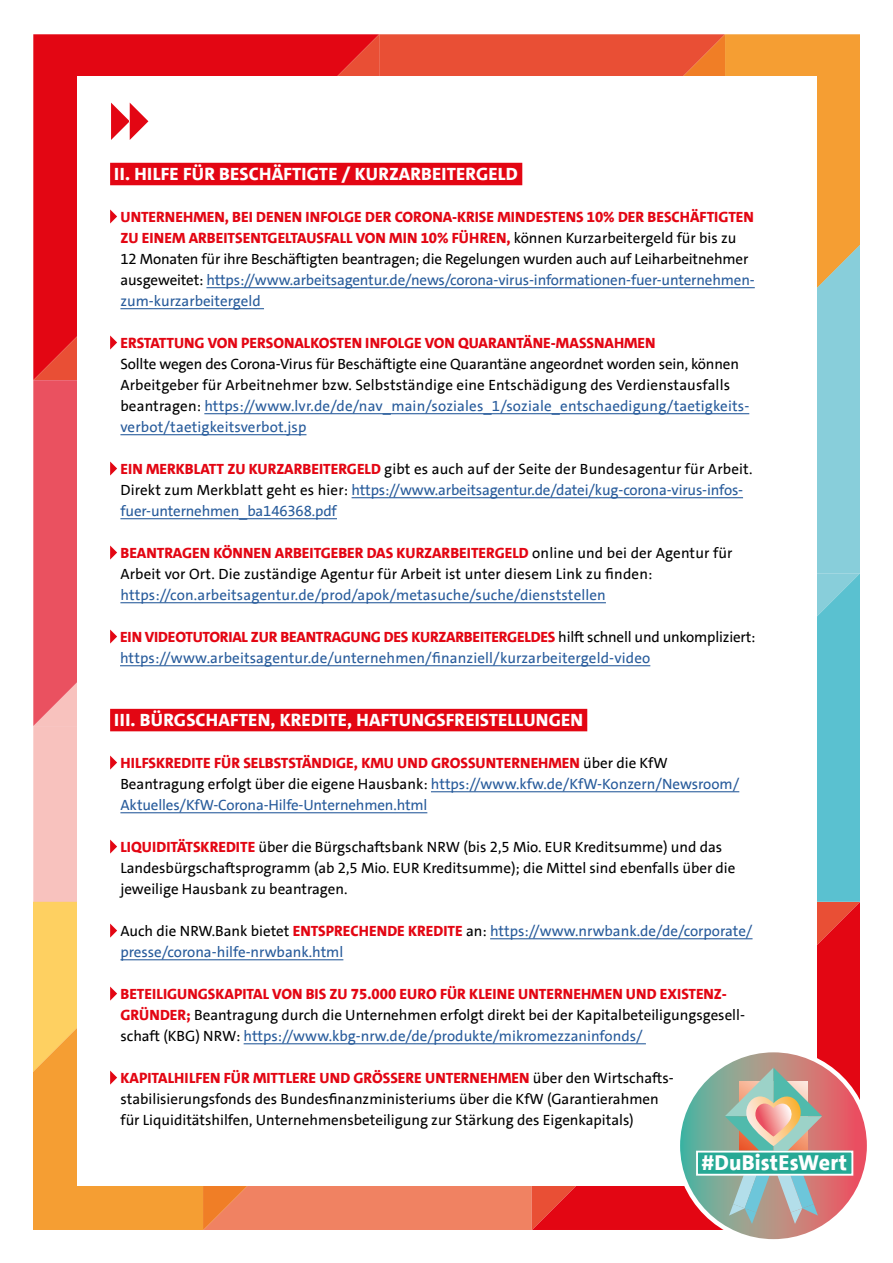
<style>
.page{position:relative;width:893px;height:1263px;background:#fff}
.page>*{position:absolute;margin:0;border:0;box-sizing:border-box;transform-origin:0 0}
.t1{font:800 21.9px "SPD The Sans";letter-spacing:.01em;color:#fff}
.t2{font:800 18px "SPD The Sans";letter-spacing:.01em;color:#fff}
.t3{font:15px/21px "SPD The Sans";color:#000}
.t4{font:15px/21px "SPD The Sans";color:#275b9b}
.t5{font:800 15px "SPD The Sans";color:#e30613}
.s1{font-weight:800;color:#e30613}
.s2{color:#275b9b}
.s3{color:#000}
</style>
<div class="page">
<div style="left:725px;top:34px;width:134px;height:211px;background:#f59e33"></div>
<svg style="left:34px;top:34px;width:345px;height:346px;fill:#e30613"></svg>
<div style="left:34px;top:380px;width:43px;height:346px;background:#ea5160"></div>
<svg style="left:379px;top:34px;width:346px;height:42px;fill:#e94f35"></svg>
<div style="left:34px;top:726px;width:43px;height:176px;background:#f8c2be"></div>
<div style="left:34px;top:1105px;width:169px;height:124px;background:#f59e33"></div>
<svg style="left:532px;top:902px;width:327px;height:327px;fill:#e30613"></svg>
<svg style="left:817px;top:573px;width:42px;height:329px;fill:#5ac1d0"></svg>
<svg style="left:203px;top:1186px;width:329px;height:43px;fill:#f08262"></svg>
<svg style="left:817px;top:245px;width:42px;height:328px;fill:#88ceda"></svg>
<div style="left:77px;top:77px;width:739px;height:1109px;background:#fff"></div>
<div style="left:821px;top:1187px;width:41px;height:52px;background:#fff"></div>
<svg style="left:678px;top:1050px;width:191px;height:191px"></svg>
<div style="left:676px;top:1048px;width:195px;height:195px;border:4px solid #fff;border-radius:50%"></div>
<svg style="left:725px;top:1067px;width:97px;height:157px"></svg>
<div style="left:696px;top:1151px;width:156px;height:24px;background:#26a995"></div>
<div style="left:696px;top:1151px;width:157px;height:25px;border:2px solid #fff"></div>
<div style="left:110px;top:163px;width:412px;height:22px;background:#e30613"></div>
<hr style="left:206px;top:287px;width:549px;height:1px;background:#275b9b">
<hr style="left:120px;top:308px;width:144px;height:1px;background:#275b9b">
<hr style="left:204px;top:413px;width:545px;height:1px;background:#275b9b">
<hr style="left:120px;top:434px;width:186px;height:1px;background:#275b9b">
<hr style="left:352px;top:497px;width:391px;height:1px;background:#275b9b">
<hr style="left:120px;top:518px;width:217px;height:1px;background:#275b9b">
<hr style="left:120px;top:602px;width:486px;height:1px;background:#275b9b">
<hr style="left:120px;top:665px;width:530px;height:1px;background:#275b9b">
<div style="left:110px;top:709px;width:477px;height:22px;background:#e30613"></div>
<hr style="left:431px;top:791px;width:308px;height:1px;background:#275b9b">
<hr style="left:120px;top:812px;width:307px;height:1px;background:#275b9b">
<hr style="left:490px;top:938px;width:262px;height:1px;background:#275b9b">
<hr style="left:120px;top:959px;width:223px;height:1px;background:#275b9b">
<hr style="left:244px;top:1043px;width:402px;height:1px;background:#275b9b">
<svg style="left:110px;top:209px;width:7px;height:14px"></svg>
<svg style="left:110px;top:335px;width:7px;height:14px"></svg>
<svg style="left:110px;top:461px;width:7px;height:14px"></svg>
<svg style="left:110px;top:545px;width:7px;height:15px"></svg>
<svg style="left:110px;top:629px;width:7px;height:15px"></svg>
<svg style="left:110px;top:755px;width:7px;height:15px"></svg>
<svg style="left:110px;top:839px;width:7px;height:15px"></svg>
<svg style="left:33px;top:902px;width:170px;height:203px"></svg>
<svg style="left:111px;top:103px;width:37px;height:37px"></svg>
<p class="t2" style="left:114px;top:162px;width:405px">II. HILFE FÜR BESCHÄFTIGTE / KURZARBEITERGELD</p>
<p class="t3" style="left:120px;top:207px;width:636px"><span class="s1">UNTERNEHMEN, BEI DENEN INFOLGE DER CORONA-KRISE MINDESTENS 10% DER BESCHÄFTIGTEN ZU EINEM ARBEITSENTGELTAUSFALL VON MIN 10% FÜHREN,</span> können Kurzarbeitergeld für bis zu 12 Monaten für ihre Beschäftigten beantragen; die Regelungen wurden auch auf Leiharbeitnehmer ausgeweitet: <span class="s2">https://www.arbeitsagentur.de/news/corona-virus-informationen-fuer-unternehmen&shy;zum-kurzarbeitergeld</span></p>
<p class="t5" style="left:120px;top:333px;width:537px">ERSTATTUNG VON PERSONALKOSTEN INFOLGE VON QUARANTÄNE-MASSNAHMEN</p>
<p class="t3" style="left:120px;top:354px;width:630px">Sollte wegen des Corona-Virus für Beschäftigte eine Quarantäne angeordnet worden sein, können Arbeitgeber für Arbeitnehmer bzw. Selbstständige eine Entschädigung des Verdienstausfalls beantragen: <span class="s2">https://www.lvr.de/de/nav_main/soziales_1/soziale_entschaedigung/taetigkeits&shy;verbot/taetigkeitsverbot.jsp</span></p>
<p class="t4" style="left:120px;top:459px;width:633px"><span class="s1">EIN MERKBLATT ZU KURZARBEITERGELD</span> <span class="s3">gibt es auch auf der Seite der Bundesagentur für Arbeit.<br>Direkt zum Merkblatt geht es hier:</span> https://www.arbeitsagentur.de/datei/kug-corona-virus-infos&shy;fuer-unternehmen_ba146368.pdf</p>
<p class="t3" style="left:120px;top:543px;width:614px"><span class="s1">BEANTRAGEN KÖNNEN ARBEITGEBER DAS KURZARBEITERGELD</span> online und bei der Agentur für<br>Arbeit vor Ort. Die zuständige Agentur für Arbeit ist unter diesem Link zu finden:</p>
<p class="t4" style="left:120px;top:585px;width:487px">https://con.arbeitsagentur.de/prod/apok/metasuche/suche/dienststellen</p>
<p class="t4" style="left:120px;top:627px;width:637px"><span class="s1">EIN VIDEOTUTORIAL ZUR BEANTRAGUNG DES KURZARBEITERGELDES</span> <span class="s3">hilft schnell und unkompliziert: </span>https://www.arbeitsagentur.de/unternehmen/finanziell/kurzarbeitergeld-video</p>
<p class="t2" style="left:114px;top:708px;width:470px">III. BÜRGSCHAFTEN, KREDITE, HAFTUNGSFREISTELLUNGEN</p>
<p class="t4" style="left:120px;top:753px;width:620px"><span class="s1">HILFSKREDITE FÜR SELBSTSTÄNDIGE, KMU UND GROSSUNTERNEHMEN</span> <span class="s3">über die KfW<br>Beantragung erfolgt über die eigene Hausbank:</span> https://www.kfw.de/KfW-Konzern/Newsroom/<br>Aktuelles/KfW-Corona-Hilfe-Unternehmen.html</p>
<p class="t3" style="left:120px;top:837px;width:617px"><span class="s1">LIQUIDITÄTSKREDITE</span> über die Bürgschaftsbank NRW (bis 2,5 Mio. EUR Kreditsumme) und das<br>Landesbürgschaftsprogramm (ab 2,5 Mio. EUR Kreditsumme); die Mittel sind ebenfalls über die jeweilige Hausbank zu beantragen.</p>
<p class="t4" style="left:120px;top:921px;width:634px"><span class="s3">Auch die NRW.Bank bietet</span> <span class="s1">ENTSPRECHENDE KREDITE</span> <span class="s3">an:</span> https://www.nrwbank.de/de/corporate/ presse/corona-hilfe-nrwbank.html</p>
<p class="t3" style="left:120px;top:984px;width:626px"><span class="s1">BETEILIGUNGSKAPITAL VON BIS ZU 75.000 EURO FÜR KLEINE UNTERNEHMEN UND EXISTENZ-<br>GRÜNDER;</span> Beantragung durch die Unternehmen erfolgt direkt bei der Kapitalbeteiligungsgesell&shy;schaft (KBG) NRW: <span class="s2">https://www.kbg-nrw.de/de/produkte/mikromezzaninfonds/</span></p>
<p class="t3" style="left:120px;top:1068px;width:555px"><span class="s1">KAPITALHILFEN FÜR MITTLERE UND GRÖSSERE UNTERNEHMEN</span> über den Wirtschafts&shy;stabilisierungsfonds des Bundesfinanzministeriums über die KfW (Garantierahmen für Liquiditätshilfen, Unternehmensbeteiligung zur Stärkung des Eigenkapitals)</p>
<h1 class="t1" style="left:701px;top:1149px;width:147px">#DuBistEsWert</h1>
</div>
